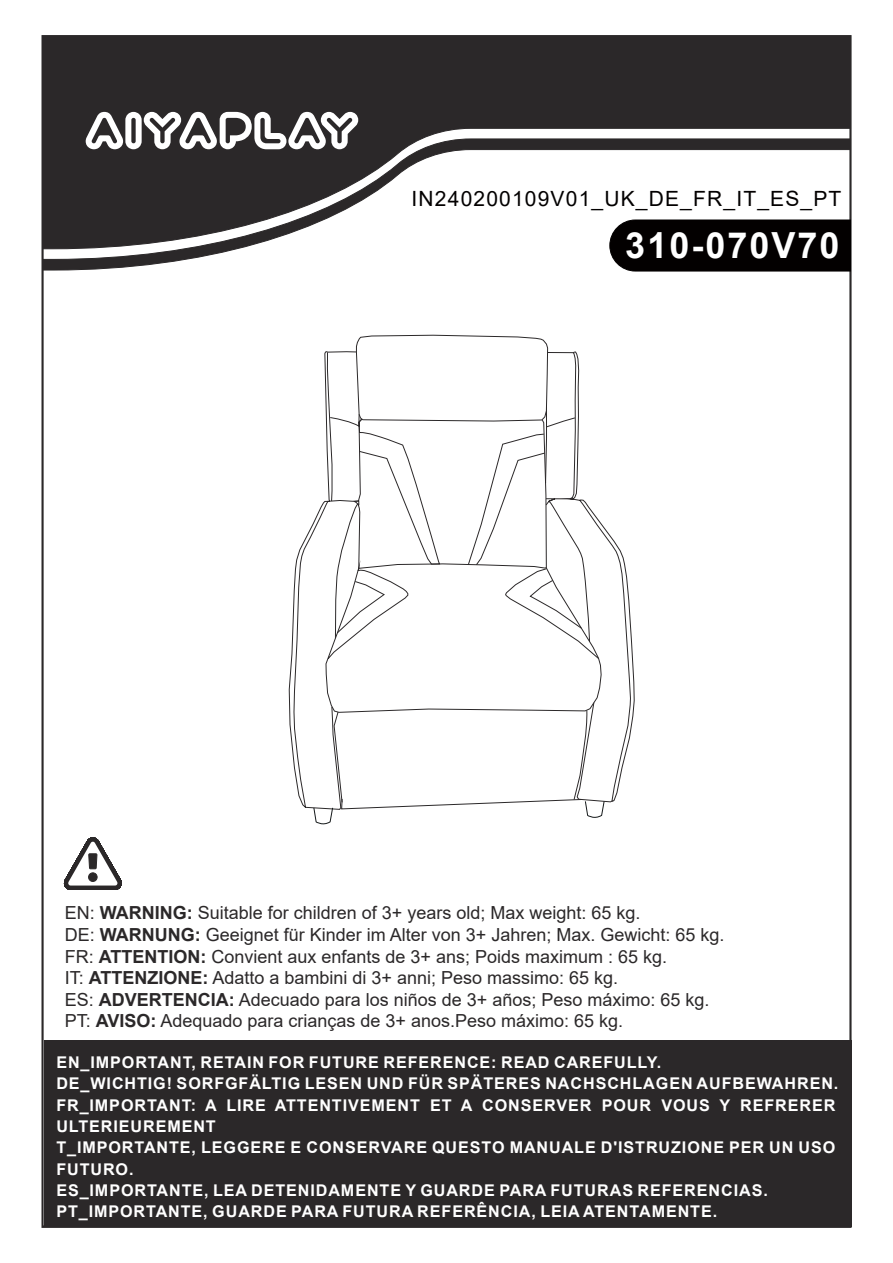
<style>
.page{position:relative;width:893px;height:1263px;background:#fff}
.page>*{position:absolute;margin:0;border:0;box-sizing:border-box;transform-origin:0 0}
.t1{font:700 36px "Arial";letter-spacing:.055em;color:#fff}
.t2{font:21px "Arial";letter-spacing:.055em;color:#030000}
.t3{font:18px/21.6px "Arial";color:#2b2829}
.t4{font:700 16.2px/21.3px "Arial";letter-spacing:.055em;color:#fff}
.s1{font-weight:700}
</style>
<div class="page">
<svg style="left:63px;top:837px;width:59px;height:53px"></svg>
<div style="left:44px;top:1041px;width:808px;height:186px;background:#2b2829"></div>
<div style="left:42px;top:35px;width:809px;height:103px;background:#2b2829"></div>
<svg style="left:42px;top:138px;width:809px;height:133px"></svg>
<svg style="left:86px;top:112px;width:272px;height:37px"></svg>
<svg style="left:288px;top:334px;width:347px;height:491px"></svg>
<p class="t2" style="left:412px;top:191px;width:431px">IN240200109V01_UK_DE_FR_IT_ES_PT</p>
<h1 class="t1" style="left:625px;top:232px;width:216px">310-070V70</h1>
<p class="t3" style="left:65px;top:904px;width:661px">EN: <span class="s1">WARNING:</span> Suitable for children of 3+ years old; Max weight: 65 kg.<br>DE: <span class="s1">WARNUNG:</span> Geeignet für Kinder im Alter von 3+ Jahren; Max. Gewicht: 65 kg.<br>FR: <span class="s1">ATTENTION:</span> Convient aux enfants de 3+ ans; Poids maximum : 65 kg.<br>IT: <span class="s1">ATTENZIONE:</span> Adatto a bambini di 3+ anni; Peso massimo: 65 kg.<br>ES: <span class="s1">ADVERTENCIA:</span> Adecuado para los niños de 3+ años; Peso máximo: 65 kg.<br>PT: <span class="s1">AVISO:</span> Adequado para crianças de 3+ anos.Peso máximo: 65 kg.</p>
<p class="t4" style="left:56px;top:1053px;width:784px">EN_IMPORTANT, RETAIN FOR FUTURE REFERENCE: READ CAREFULLY.<br>DE_WICHTIG! SORFGFÄLTIG LESEN UND FÜR SPÄTERES NACHSCHLAGEN AUFBEWAHREN.<br>FR_IMPORTANT: A LIRE ATTENTIVEMENT ET A CONSERVER POUR VOUS Y REFRERER ULTERIEUREMENT<br>T_IMPORTANTE, LEGGERE E CONSERVARE QUESTO MANUALE D'ISTRUZIONE PER UN USO FUTURO.<br>ES_IMPORTANTE, LEA DETENIDAMENTE Y GUARDE PARA FUTURAS REFERENCIAS.<br>PT_IMPORTANTE, GUARDE PARA FUTURA REFERÊNCIA, LEIA ATENTAMENTE.</p>
</div>
